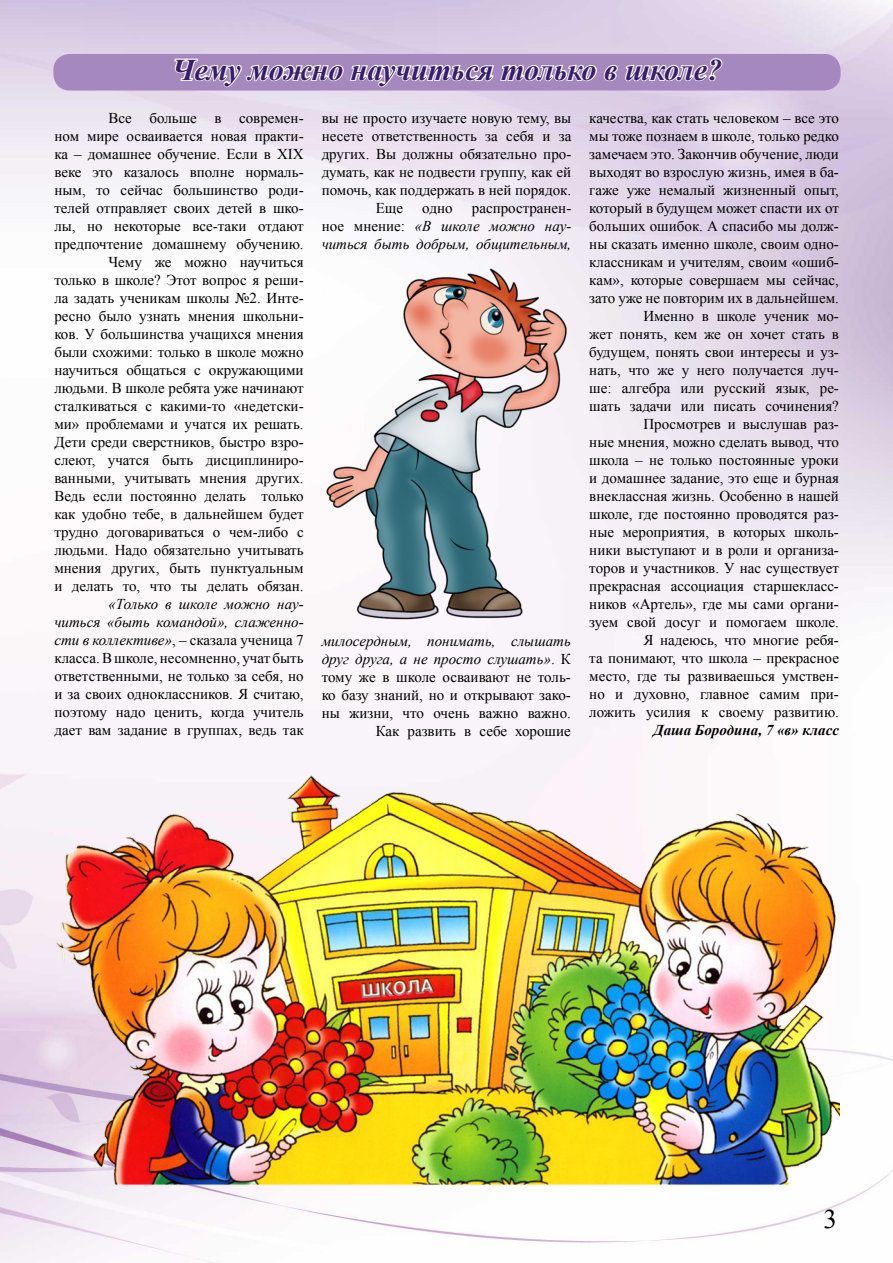
<style>
.page{position:relative;width:893px;height:1263px;background:#fff}
.page>*{position:absolute;margin:0;border:0;box-sizing:border-box;transform-origin:0 0}
.t1{font:italic 700 30px "Times New Roman";color:#391e6c}
.t2{font:27px "Times New Roman";color:#000}
.t3{font:15px/18px "Times New Roman";color:#000;text-align:justify}
.t4{font:italic 15px/18px "Times New Roman";color:#000;text-align:justify}
.t5{font:italic 700 15px "Times New Roman";color:#000}
.s1{font-style:italic}
.s2{font-style:normal}
</style>
<div class="page">
<img style="left:0;top:0;width:893px;height:1263px">
<div style="left:53px;top:54px;width:788px;height:36px;background:#a588be;border-radius:17px"></div>
<svg style="left:174px;top:58px;width:549px;height:30px"></svg>
<img style="left:324px;top:267px;width:244px;height:355px">
<img style="left:55px;top:766px;width:784px;height:419px">
<p class="t1" style="left:172px;top:49px;width:552px">Чему можно научиться только в школе?</p>
<p class="t3" style="left:589px;top:109px;width:251px">качества, как стать человеком – все это мы тоже познаем в школе, только редко замечаем это. Закончив обучение, люди выходят во взрослую жизнь, имея в ба&shy;гаже уже немалый жизненный опыт, который в будущем может спасти их от больших ошибок. А спасибо мы долж&shy;ны сказать именно школе, своим одно&shy;классникам и учителям, своим «ошиб&shy;кам», которые совершаем мы сейчас, зато уже не повторим их в дальнейшем.</p>
<p class="t3" style="left:589px;top:307px;width:251px;text-indent:54px">Именно в школе ученик мо&shy;жет понять, кем же он хочет стать в будущем, понять свои интересы и уз&shy;нать, что же у него получается луч&shy;ше: алгебра или русский язык, ре&shy;шать задачи или писать сочинения?</p>
<p class="t3" style="left:589px;top:415px;width:251px;text-indent:54px">Просмотрев и выслушав раз&shy;ные мнения, можно сделать вывод, что школа – не только постоянные уроки и домашнее задание, это еще и бурная внеклассная жизнь. Особенно в нашей школе, где постоянно проводятся раз&shy;ные мероприятия, в которых школь&shy;ники выступают и в роли и организа&shy;торов и участников. У нас существует прекрасная ассоциация старшекласс&shy;ников «Артель», где мы сами органи&shy;зуем свой досуг и помогаем школе.</p>
<p class="t3" style="left:589px;top:631px;width:251px;text-indent:54px">Я надеюсь, что многие ребя&shy;та понимают, что школа – прекрасное место, где ты развиваешься умствен&shy;но и духовно, главное самим при&shy;ложить усилия к своему развитию.</p>
<p class="t5" style="left:653px;top:720px;width:187px">Даша Бородина, 7 «в» класс</p>
<p class="t3" style="left:54px;top:109px;width:251px;text-indent:54px">Все больше в современ&shy;ном мире осваивается новая практи&shy;ка – домашнее обучение. Если в XIX веке это казалось вполне нормаль&shy;ным, то сейчас большинство роди&shy;телей отправляет своих детей в шко&shy;лы, но некоторые все-таки отдают предпочтение домашнему обучению.</p>
<p class="t3" style="left:54px;top:253px;width:251px;text-indent:54px">Чему же можно научиться только в школе? Этот вопрос я реши&shy;ла задать ученикам школы №2. Инте&shy;ресно было узнать мнения школьни&shy;ков. У большинства учащихся мнения были схожими: только в школе можно научиться общаться с окружающими людьми. В школе ребята уже начинают сталкиваться с какими-то «недетски&shy;ми» проблемами и учатся их решать.<br>Дети среди сверстников, быстро взро&shy;слеют, учатся быть дисциплиниро&shy;ванными, учитывать мнения других.<br>Ведь если постоянно делать только как удобно тебе, в дальнейшем будет трудно договариваться о чем-либо с людьми. Надо обязательно учитывать мнения других, быть пунктуальным и делать то, что ты делать обязан.</p>
<p class="t3" style="left:54px;top:595px;width:251px;text-indent:54px"><span class="s1">«Только в школе можно нау&shy;читься «быть командой», слаженно&shy;сти в коллективе»</span>, – сказала ученица 7 класса.Вшколе, несомненно, учат быть ответственными, не только за себя, но и за своих одноклассников. Я считаю, поэтому надо ценить, когда учитель дает вам задание в группах, ведь так</p>
<p class="t3" style="left:322px;top:109px;width:251px">вы не просто изучаете новую тему, вы несете ответственность за себя и за других. Вы должны обязательно про&shy;думать, как не подвести группу, как ей помочь, как поддержать в ней порядок.</p>
<p class="t3" style="left:376px;top:199px;width:29px">Еще</p>
<p class="t3" style="left:422px;top:199px;width:32px">одно</p>
<p class="t4" style="left:322px;top:199px;width:251px;text-indent:150px"><span class="s2">распространен&shy;ное мнение:</span> «В школе можно нау&shy;читься быть добрым, общительным,</p>
<p class="t3" style="left:322px;top:632px;width:251px"><span class="s1">милосердным, понимать, слышать друг друга, а не просто слушать»</span>. К тому же в школе осваивают не толь&shy;ко базу знаний, но и открывают зако&shy;ны жизни, что очень важно важно.</p>
<p class="t3" style="left:376px;top:722px;width:197px">Как развить в себе хорошие</p>
<p class="t2" style="left:823px;top:1200px;width:15px">3</p>
</div>
